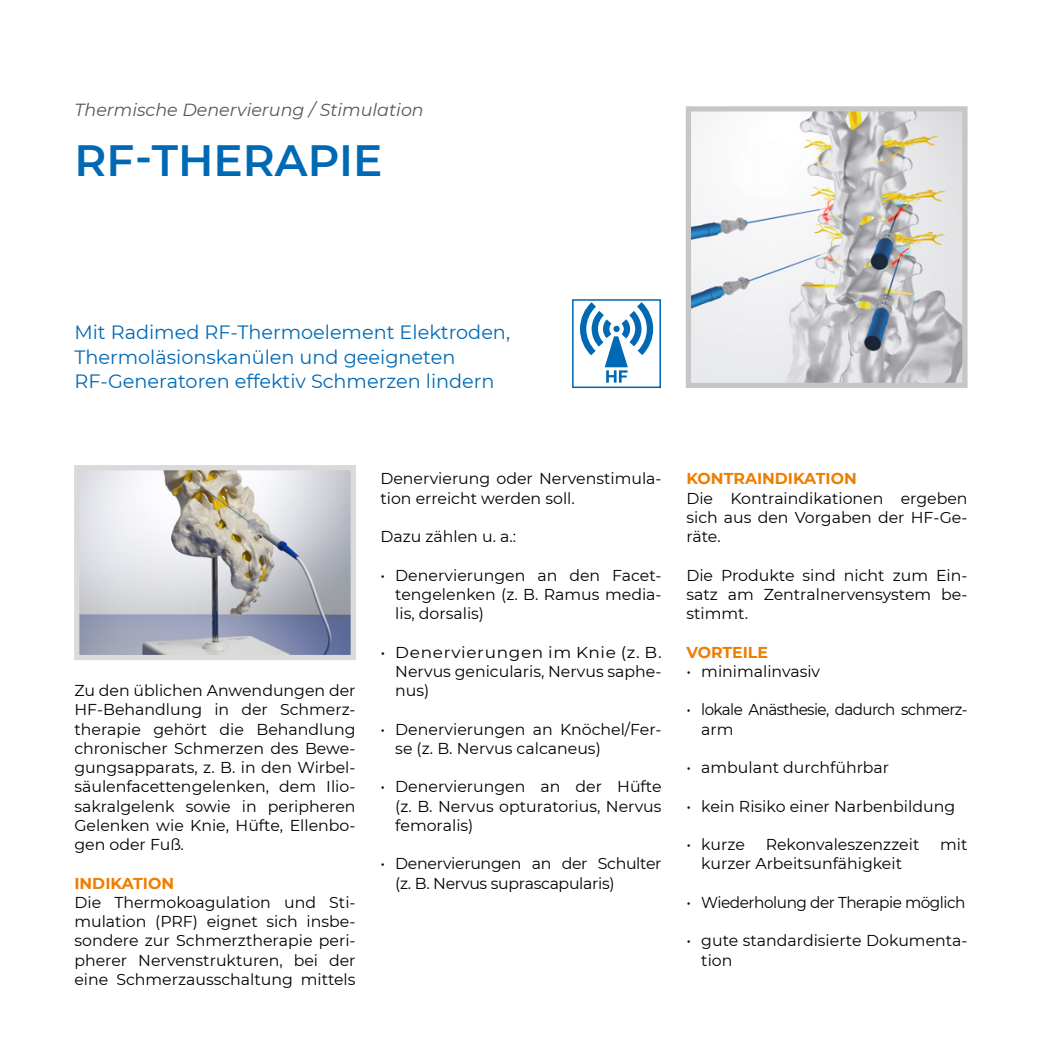
<style>
.page{position:relative;width:1042px;height:1042px;background:#fff}
.page>*{position:absolute;margin:0;border:0;box-sizing:border-box;transform-origin:0 0}
.t1{font:600 43.75px "Montserrat";color:#0069b4}
.t2{font:19.25px/24.5px "Montserrat";color:#0069b4}
.t3{font:italic 17.5px "Montserrat";color:#575756}
.t4{font:15.75px/19.2px "Montserrat";color:#000;text-align:justify}
.t5{font:15.75px/19.2px "Montserrat";color:#000;text-align:justify;scale:1.07 1}
.t6{font:15.75px/19.2px "Montserrat";letter-spacing:-.02em;color:#000}
.t7{font:15.75px/19.2px "Montserrat";letter-spacing:-.04em;color:#000;scale:.96 1}
.t8{font:700 15.75px "Montserrat";color:#ef7d00}
.t9{font:15.75px "Montserrat";letter-spacing:-.03em;color:#000}
</style>
<div class="page">
<svg style="left:685px;top:106px;width:283px;height:282px"></svg>
<svg style="left:74px;top:465px;width:282px;height:195px;background:#c0c1c6"></svg>
<div style="left:572px;top:299px;width:89px;height:89px;background:#fff;border:2px solid #0069b4"></div>
<svg style="left:577px;top:299px;width:79px;height:84px"></svg>
<p class="t3" style="left:74px;top:98px;width:351px">Thermische Denervierung / Stimulation</p>
<h1 class="t1" style="left:74px;top:130px;width:309px">RF-THERAPIE</h1>
<p class="t2" style="left:74px;top:319px;width:437px">Mit Radimed RF-Thermoelement Elektroden,<br>Thermoläsionskanülen und geeigneten<br>RF-Generatoren effektiv Schmerzen lindern</p>
<p class="t4" style="left:74px;top:680px;width:283px">Zu den üblichen Anwendungen der HF-Behandlung in der Schmerz&shy;therapie gehört die Behandlung chronischer Schmerzen des Bewe&shy;gungsapparats, z. B. in den Wirbel&shy;säulenfacettengelenken, dem Ilio&shy;sakralgelenk sowie in peripheren Gelenken wie Knie, Hüfte, Ellenbo&shy;gen oder Fuß.</p>
<p class="t8" style="left:74px;top:871px;width:101px">INDIKATION</p>
<p class="t4" style="left:74px;top:892px;width:283px">Die Thermokoagulation und Sti&shy;mulation (PRF) eignet sich insbe&shy;sondere zur Schmerztherapie peri&shy;pherer Nervenstrukturen, bei der eine Schmerzausschaltung mittels</p>
<p class="t4" style="left:380px;top:468px;width:283px">Denervierung oder Nervenstimula&shy;tion erreicht werden soll.</p>
<p class="t4" style="left:380px;top:526px;width:137px">Dazu zählen u. a.:</p>
<p class="t4" style="left:395px;top:565px;width:268px;text-indent:-15px">• Denervierungen an den Facet&shy;tengelenken (z. B. Ramus media&shy;lis, dorsalis)</p>
<p class="t5" style="left:395px;top:642px;width:250px;text-indent:-15px">• Denervierungen im Knie (z. B.<br>Nervus genicularis, Nervus saphe&shy;nus)</p>
<p class="t4" style="left:395px;top:719px;width:268px;text-indent:-15px">• Denervierungen an Knöchel/Fer&shy;se (z. B. Nervus calcaneus)</p>
<p class="t4" style="left:395px;top:776px;width:268px;text-indent:-15px">• Denervierungen an der Hüfte (z. B. Nervus opturatorius, Nervus femoralis)</p>
<p class="t6" style="left:395px;top:853px;width:268px;text-indent:-15px">• Denervierungen an der Schulter (z. B. Nervus suprascapularis)</p>
<p class="t8" style="left:686px;top:467px;width:172px">KONTRAINDIKATION</p>
<p class="t4" style="left:686px;top:488px;width:283px">Die Kontraindikationen ergeben sich aus den Vorgaben der HF-Ge&shy;räte.</p>
<p class="t4" style="left:686px;top:565px;width:283px">Die Produkte sind nicht zum Ein&shy;satz am Zentralnervensystem be&shy;stimmt.</p>
<p class="t8" style="left:686px;top:640px;width:83px">VORTEILE</p>
<p class="t4" style="left:686px;top:661px;width:135px">• minimalinvasiv</p>
<p class="t7" style="left:701px;top:699px;width:279px;text-indent:-15px">• lokale Anästhesie, dadurch schmerz&shy;arm</p>
<p class="t4" style="left:686px;top:757px;width:204px">• ambulant durchführbar</p>
<p class="t4" style="left:686px;top:796px;width:270px">• kein Risiko einer Narbenbildung</p>
<p class="t4" style="left:686px;top:834px;width:60px">• kurze</p>
<p class="t4" style="left:766px;top:834px;width:155px">Rekonvaleszenzzeit</p>
<p class="t4" style="left:940px;top:834px;width:29px">mit</p>
<p class="t4" style="left:701px;top:853px;width:202px">kurzer Arbeitsunfähigkeit</p>
<p class="t9" style="left:686px;top:891px;width:281px">• Wiederholung der Therapie möglich</p>
<p class="t4" style="left:701px;top:930px;width:268px;text-indent:-15px">• gute standardisierte Dokumenta&shy;tion</p>
</div>
